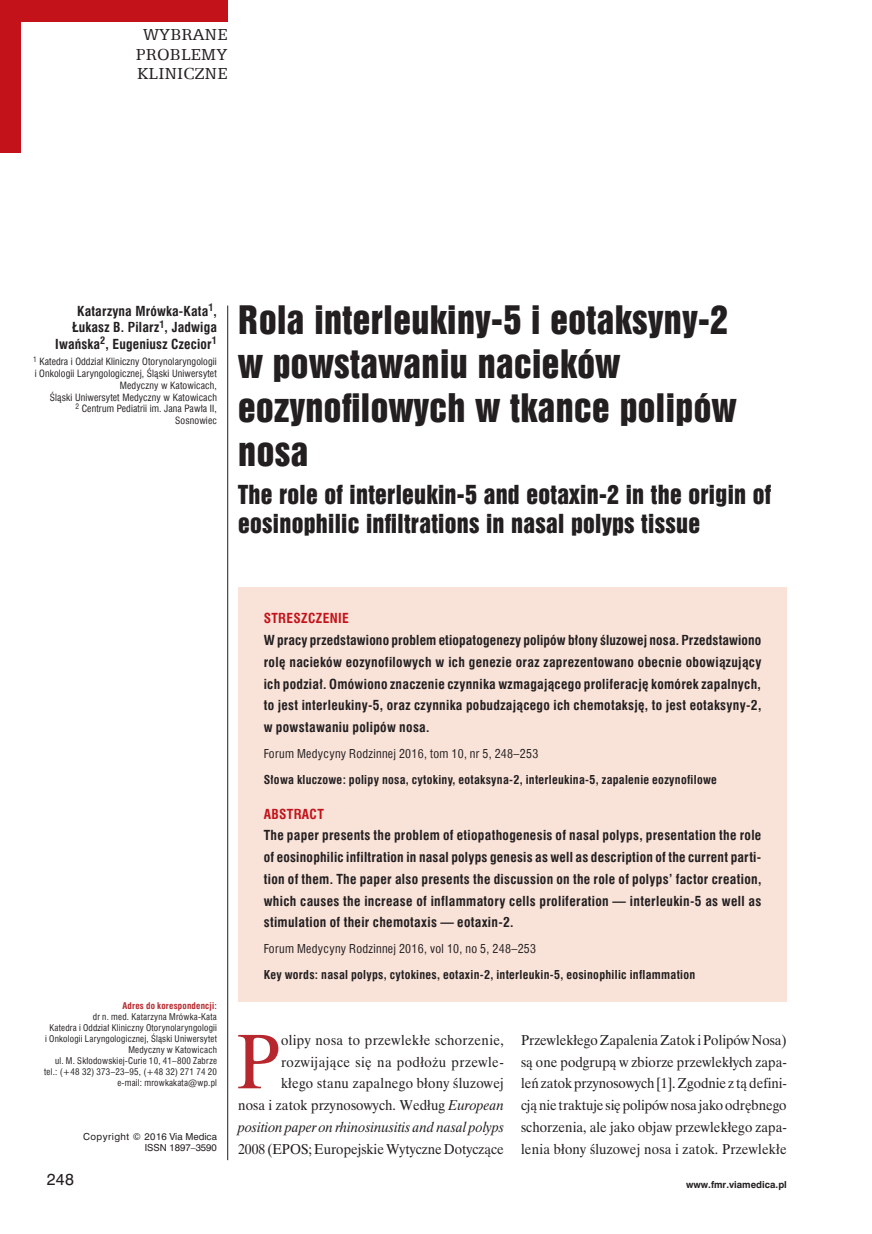
<style>
.page{position:relative;width:872px;height:1234px;background:#fff}
.page>*{position:absolute;margin:0;border:0;box-sizing:border-box;transform-origin:0 0}
._071_-_Tekst_-_pierw{font:77.1px "Time Ibis EE";color:#b7282e;scale:.95 1}
._01_-_Tytuł{font:36px/44px "Swis 921 EU";letter-spacing:.01em;color:#231f20}
._02_-_tytuł_anglo{font:24px/29.2px "Swis 921 EU";letter-spacing:.015em;color:#231f20}
.t1{font:18px/19.5px "Egyptian 505 EU";letter-spacing:.015em;color:#231f20;text-align:center}
.t2{font:15px "Swis 721 PL";color:#231f20}
._071_-_Tekst_-_pierw-2{font:14.25px/21.8px "Time Ibis EE";letter-spacing:.015em;color:#231f20;text-align:right;scale:.95 1}
._033_-_Streszczenie{font:700 13.5px/21.8px "Swis 721 Cn EU";letter-spacing:.025em;color:#231f20;text-align:justify}
._032_-_Streszczenie{font:700 13.5px/21.8px "Swis 721 Cn EU";letter-spacing:.025em;color:#231f20;text-align:justify}
._041_-_Autorzy{font:700 13.5px/16.5px "Swis 721 Cn EU";letter-spacing:.01em;color:#231f20;text-align:right}
._031_-_Streszczenie{font:700 13.5px "Swis 721 Cn EU";letter-spacing:.025em;color:#c4121a}
._034_-_Słowa_kluczow{font:700 12px "Swis 721 Cn EU";letter-spacing:.025em;color:#231f20}
._034_-_adres_bibl_po{font:12px "Swis 721 Cn EU";letter-spacing:.025em;color:#231f20}
._042_-_Kliniki{font:9.75px/11.9px "Swis 721 Cn EU";letter-spacing:.01em;color:#231f20;text-align:right}
._052_-_Adres_kor__te{font:9px/11.1px "Swis 721 Cn EU";letter-spacing:.025em;color:#231f20;text-align:right}
.t3{font:9px/10.8px "Swis 721 PL";color:#231f20;text-align:right}
._051_-_Adres_kor__śr{font:700 9px "Swis 721 Cn EU";letter-spacing:.025em;color:#b7282e}
.t4{font:700 9px "Swis 721 PL";color:#231f20}
.s1{font-style:italic}
</style>
<div class="page">
<hr style="left:227px;top:305px;width:1px;height:854px;background:#231f20">
<div style="left:0;top:0;width:227px;height:21px;background:#c4121a"></div>
<div style="left:0;top:0;width:21px;height:153px;background:#c4121a"></div>
<div style="left:238px;top:587px;width:549px;height:414px;background:#f9e3d9"></div>
<p class="t1" style="left:136px;top:24px;width:93px">WYBRANE<br>PROBLEMY<br>KLINICZNE</p>
<p class="_041_-_Autorzy" style="left:55px;top:303px;width:163px">Katarzyna Mrówka-Kata<sup>1</sup>,<br>Łukasz B. Pilarz<sup>1</sup>, Jadwiga<br>Iwańska<sup>2</sup>, Eugeniusz Czecior<sup>1</sup></p>
<p class="_042_-_Kliniki" style="left:33px;top:355px;width:185px"><sup>1</sup> Katedra i Oddział Kliniczny Otorynolaryngologii i Onkologii Laryngologicznej, Śląski Uniwersytet Medyczny w Katowicach,<br>Śląski Uniwersytet Medyczny w Katowicach</p>
<p class="_042_-_Kliniki" style="left:75px;top:403px;width:143px"><sup>2</sup> Centrum Pediatrii im. Jana Pawła II,<br>Sosnowiec</p>
<p class="_01_-_Tytuł" style="left:238px;top:299px;width:499px">Rola interleukiny-5 i eotaksyny-2 w powstawaniu nacieków eozynofilowych w tkance polipów nosa</p>
<p class="_02_-_tytuł_anglo" style="left:238px;top:480px;width:534px">The role of interleukin-5 and eotaxin-2 in the origin of eosinophilic infiltrations in nasal polyps tissue</p>
<p class="_051_-_Adres_kor__śr" style="left:122px;top:999px;width:96px">Adres do korespondencji:</p>
<p class="_052_-_Adres_kor__te" style="left:93px;top:1010px;width:126px">dr n. med. Katarzyna Mrówka-Kata</p>
<p class="_052_-_Adres_kor__te" style="left:45px;top:1021px;width:173px">Katedra i Oddział Kliniczny Otorynolaryngologii<br>i Onkologii Laryngologicznej, Śląski Uniwersytet<br>Medyczny w Katowicach</p>
<p class="_052_-_Adres_kor__te" style="left:55px;top:1055px;width:163px">ul. M. Skłodowskiej-Curie 10, 41–800 Zabrze</p>
<p class="_052_-_Adres_kor__te" style="left:44px;top:1066px;width:174px">tel.: (+48 32) 373–23–95, (+48 32) 271 74 20</p>
<p class="_052_-_Adres_kor__te" style="left:117px;top:1077px;width:101px">e-mail: mrowkakata@wp.pl</p>
<p class="t3" style="left:83px;top:1130px;width:135px">Copyright © 2016 Via Medica<br>ISSN 1897–3590</p>
<p class="_031_-_Streszczenie" style="left:264px;top:610px;width:86px">STRESZCZENIE</p>
<p class="_032_-_Streszczenie" style="left:264px;top:629px;width:499px">W pracy przedstawiono problem etiopatogenezy polipów błony śluzowej nosa. Przedstawiono rolę nacieków eozynofilowych w ich genezie oraz zaprezentowano obecnie obowiązujący ich podział. Omówiono znaczenie czynnika wzmagającego proliferację komórek zapalnych, to jest interleukiny-5, oraz czynnika pobudzającego ich chemotaksję, to jest eotaksyny-2, w powstawaniu polipów nosa.</p>
<p class="_034_-_adres_bibl_po" style="left:264px;top:745px;width:276px">Forum Medycyny Rodzinnej 2016, tom 10, nr 5, 248–253</p>
<p class="_034_-_Słowa_kluczow" style="left:264px;top:772px;width:455px">Słowa kluczowe: polipy nosa, cytokiny, eotaksyna-2, interleukina-5, zapalenie eozynofilowe</p>
<p class="_031_-_Streszczenie" style="left:264px;top:805px;width:62px">ABSTRACT</p>
<p class="_033_-_Streszczenie" style="left:264px;top:825px;width:499px">The paper presents the problem of etiopathogenesis of nasal polyps, presentation the role of eosinophilic infiltration in nasal polyps genesis as well as description of the current parti&shy;tion of them. The paper also presents the discussion on the role of polyps’ factor creation, which causes the increase of inflammatory cells proliferation — interleukin-5 as well as stimulation of their chemotaxis — eotaxin-2.</p>
<p class="_034_-_adres_bibl_po" style="left:264px;top:940px;width:274px">Forum Medycyny Rodzinnej 2016, vol 10, no 5, 248–253</p>
<p class="_034_-_Słowa_kluczow" style="left:264px;top:967px;width:433px">Key words: nasal polyps, cytokines, eotaxin-2, interleukin-5, eosinophilic inflammation</p>
<p class="_071_-_Tekst_-_pierw-2" style="left:238px;top:1028px;width:281px">olipy nosa to przewlekłe schorzenie, rozwijające się na podłożu przewle-<br>kłego stanu zapalnego błony śluzowej<br>nosa i zatok przynosowych. Według <span class="s1">European position paper on rhinosinusitis and nasal polyps </span>2008 (EPOS; Europejskie Wytyczne Dotyczące</p>
<p class="_071_-_Tekst_-_pierw-2" style="left:521px;top:1028px;width:281px;text-align:justify">Przewlekłego Zapalenia Zatok i Polipów Nosa) są one podgrupą w zbiorze przewlekłych zapa&shy;leń zatok przynosowych [1]. Zgodnie z tą defini&shy;cją nie traktuje się polipów nosa jako odrębnego schorzenia, ale jako objaw przewlekłego zapa&shy;lenia błony śluzowej nosa i zatok. Przewlekłe</p>
<p class="_071_-_Tekst_-_pierw" style="left:236px;top:1013px;width:48px">P</p>
<p class="t2" style="left:47px;top:1169px;width:29px">248</p>
<p class="t4" style="left:686px;top:1178px;width:102px">www.fmr.viamedica.pl</p>
</div>
